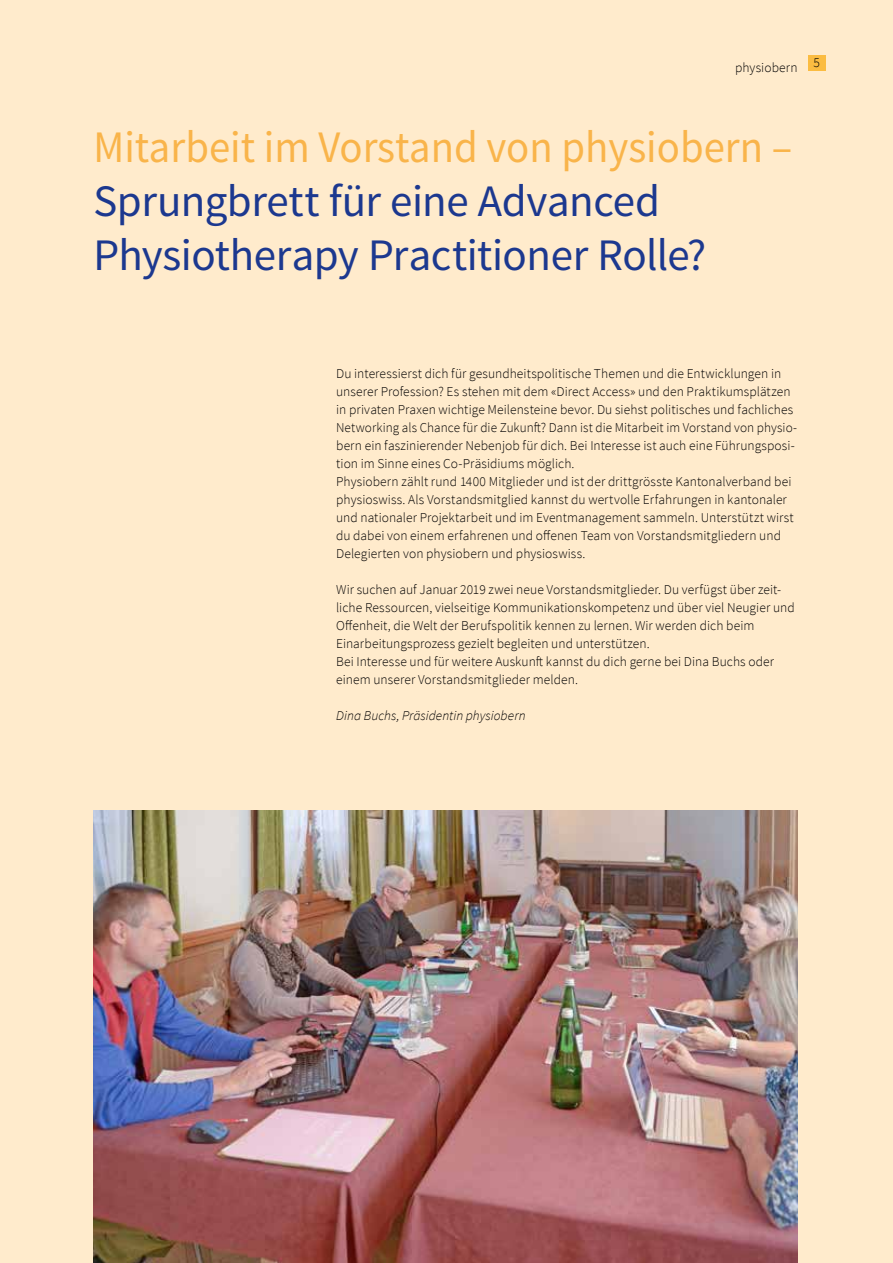
<style>
.page{position:relative;width:893px;height:1263px;background:#ffebcc}
.page>*{position:absolute;margin:0;border:0;box-sizing:border-box;transform-origin:0 0}
.t1{font:45px/54px "Source Sans Pro";letter-spacing:-.01em;color:#1c388f}
.t2{font:45px "Source Sans Pro";color:#f9b44a;scale:.95 1}
.t3{font:300 13.5px/18px "Source Sans Pro";letter-spacing:.005em;color:#000}
.t4{font:italic 300 13.5px "Source Sans Pro";letter-spacing:.005em;color:#000}
</style>
<div class="page">
<img style="left:94px;top:810px;width:703px;height:453px">
<div style="left:808px;top:55px;width:17px;height:15px;background:#fbbc41"></div>
<p class="t3" style="left:735px;top:59px;width:87px">physiobern 5</p>
<h1 class="t2" style="left:94px;top:119px;width:737px">Mitarbeit im Vorstand von physiobern –</h1>
<h1 class="t1" style="left:94px;top:175px;width:614px">Sprungbrett für eine Advanced<br>Physiotherapy Practitioner Rolle?</h1>
<p class="t3" style="left:336px;top:365px;width:462px">Du interessierst dich für gesundheitspolitische Themen und die Entwicklungen in unserer Profession? Es stehen mit dem «Direct Access» und den Praktikumsplätzen in privaten Praxen wichtige Meilensteine bevor. Du siehst politisches und fachliches Networking als Chance für die Zukunft? Dann ist die Mitarbeit im Vorstand von physio&shy;bern ein faszinierender Nebenjob für dich. Bei Interesse ist auch eine Führungsposi&shy;tion im Sinne eines Co-Präsidiums möglich.<br>Physiobern zählt rund 1400 Mitglieder und ist der drittgrösste Kantonalverband bei physioswiss. Als Vorstandsmitglied kannst du wertvolle Erfahrungen in kantonaler und nationaler Projektarbeit und im Eventmanagement sammeln. Unterstützt wirst du dabei von einem erfahrenen und offenen Team von Vorstandsmitgliedern und Delegierten von physiobern und physioswiss.</p>
<p class="t3" style="left:336px;top:581px;width:460px">Wir suchen auf Januar 2019 zwei neue Vorstandsmitglieder. Du verfügst über zeit&shy;liche Ressourcen, vielseitige Kommunikationskompetenz und über viel Neugier und Offenheit, die Welt der Berufspolitik kennen zu lernen. Wir werden dich beim Einarbeitungsprozess gezielt begleiten und unterstützen.<br>Bei Interesse und für weitere Auskunft kannst du dich gerne bei Dina Buchs oder einem unserer Vorstandsmitglieder melden.</p>
<p class="t4" style="left:336px;top:707px;width:191px">Dina Buchs, Präsidentin physiobern</p>
</div>
